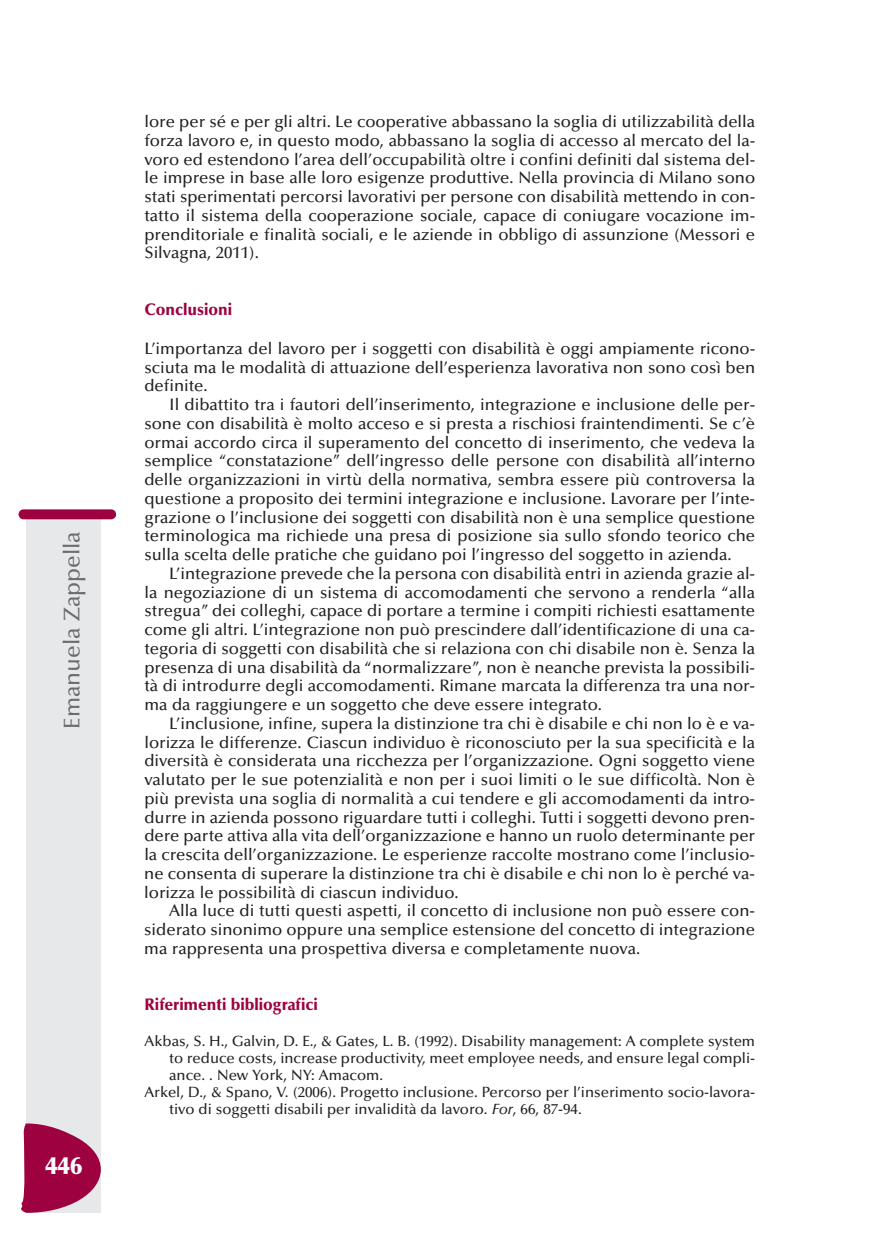
<style>
.page{position:relative;width:869px;height:1241px;background:#fff}
.page>*{position:absolute;margin:0;border:0;box-sizing:border-box;transform-origin:0 0}
.t1{font:900 24.5px "Optima";color:#fff}
.t2{font:500 22.75px "Optima";color:#6c6d70}
.t3{font:500 16.62px/18.7px "Optima";color:#231f20;text-align:justify}
.t4{font:900 16.62px "Optima";color:#9d0140;scale:.95 1}
.t5{font:500 14.88px "Optima";color:#231f20}
.s1{font-style:italic}
</style>
<div class="page">
<div style="left:27px;top:517px;width:74px;height:695px;background:#e7e8e9"></div>
<div style="left:19px;top:509px;width:97px;height:10px;background:#9d0140;border-radius:5px"></div>
<svg style="left:21px;top:1122px;width:80px;height:90px"></svg>
<h2 class="t2" style="left:63px;top:728px;width:199px;rotate:-90deg">Emanuela Zappella</h2>
<h1 class="t1" style="left:45px;top:1155px;width:38px">446</h1>
<p class="t3" style="left:144px;top:114px;width:612px">lore per sé e per gli altri. Le cooperative abbassano la soglia di utilizzabilità della forza lavoro e, in questo modo, abbassano la soglia di accesso al mercato del la&shy;voro ed estendono l’area dell’occupabilità oltre i confini definiti dal sistema del&shy;le imprese in base alle loro esigenze produttive. Nella provincia di Milano sono stati sperimentati percorsi lavorativi per persone con disabilità mettendo in con&shy;tatto il sistema della cooperazione sociale, capace di coniugare vocazione im&shy;prenditoriale e finalità sociali, e le aziende in obbligo di assunzione (Messori e Silvagna, 2011).</p>
<p class="t4" style="left:144px;top:302px;width:94px">Conclusioni</p>
<p class="t3" style="left:144px;top:340px;width:612px">L’importanza del lavoro per i soggetti con disabilità è oggi ampiamente ricono&shy;sciuta ma le modalità di attuazione dell’esperienza lavorativa non sono così ben definite.</p>
<p class="t3" style="left:144px;top:396px;width:612px;text-indent:25px">Il dibattito tra i fautori dell’inserimento, integrazione e inclusione delle per&shy;sone con disabilità è molto acceso e si presta a rischiosi fraintendimenti. Se c’è ormai accordo circa il superamento del concetto di inserimento, che vedeva la semplice “constatazione” dell’ingresso delle persone con disabilità all’interno delle organizzazioni in virtù della normativa, sembra essere più controversa la questione a proposito dei termini integrazione e inclusione. Lavorare per l’inte&shy;grazione o l’inclusione dei soggetti con disabilità non è una semplice questione terminologica ma richiede una presa di posizione sia sullo sfondo teorico che sulla scelta delle pratiche che guidano poi l’ingresso del soggetto in azienda.</p>
<p class="t3" style="left:144px;top:565px;width:612px;text-indent:25px">L’integrazione prevede che la persona con disabilità entri in azienda grazie al&shy;la negoziazione di un sistema di accomodamenti che servono a renderla “alla stregua” dei colleghi, capace di portare a termine i compiti richiesti esattamente come gli altri. L’integrazione non può prescindere dall’identificazione di una ca&shy;tegoria di soggetti con disabilità che si relaziona con chi disabile non è. Senza la presenza di una disabilità da “normalizzare”, non è neanche prevista la possibili&shy;tà di introdurre degli accomodamenti. Rimane marcata la differenza tra una nor&shy;ma da raggiungere e un soggetto che deve essere integrato.</p>
<p class="t3" style="left:144px;top:715px;width:612px;text-indent:25px">L’inclusione, infine, supera la distinzione tra chi è disabile e chi non lo è e va&shy;lorizza le differenze. Ciascun individuo è riconosciuto per la sua specificità e la diversità è considerata una ricchezza per l’organizzazione. Ogni soggetto viene valutato per le sue potenzialità e non per i suoi limiti o le sue difficoltà. Non è più prevista una soglia di normalità a cui tendere e gli accomodamenti da intro&shy;durre in azienda possono riguardare tutti i colleghi. Tutti i soggetti devono pren&shy;dere parte attiva alla vita dell’organizzazione e hanno un ruolo determinante per la crescita dell’organizzazione. Le esperienze raccolte mostrano come l’inclusio&shy;ne consenta di superare la distinzione tra chi è disabile e chi non lo è perché va&shy;lorizza le possibilità di ciascun individuo.</p>
<p class="t3" style="left:144px;top:902px;width:612px;text-indent:25px">Alla luce di tutti questi aspetti, il concetto di inclusione non può essere con&shy;siderato sinonimo oppure una semplice estensione del concetto di integrazione ma rappresenta una prospettiva diversa e completamente nuova.</p>
<p class="t4" style="left:144px;top:997px;width:184px">Riferimenti bibliografici</p>
<p class="t5" style="left:144px;top:1034px;width:612px">Akbas, S. H., Galvin, D. E., &amp; Gates, L. B. (1992). Disability management: A complete system</p>
<p class="t5" style="left:169px;top:1051px;width:587px">to reduce costs, increase productivity, meet employee needs, and ensure legal compli-</p>
<p class="t5" style="left:169px;top:1068px;width:215px">ance. . New York, NY: Amacom.</p>
<p class="t5" style="left:144px;top:1085px;width:612px">Arkel, D., &amp; Spano, V. (2006). Progetto inclusione. Percorso per l’inserimento socio-lavora-</p>
<p class="t5" style="left:169px;top:1102px;width:414px">tivo di soggetti disabili per invalidità da lavoro. <span class="s1">For</span>, 66, 87-94.</p>
</div>
